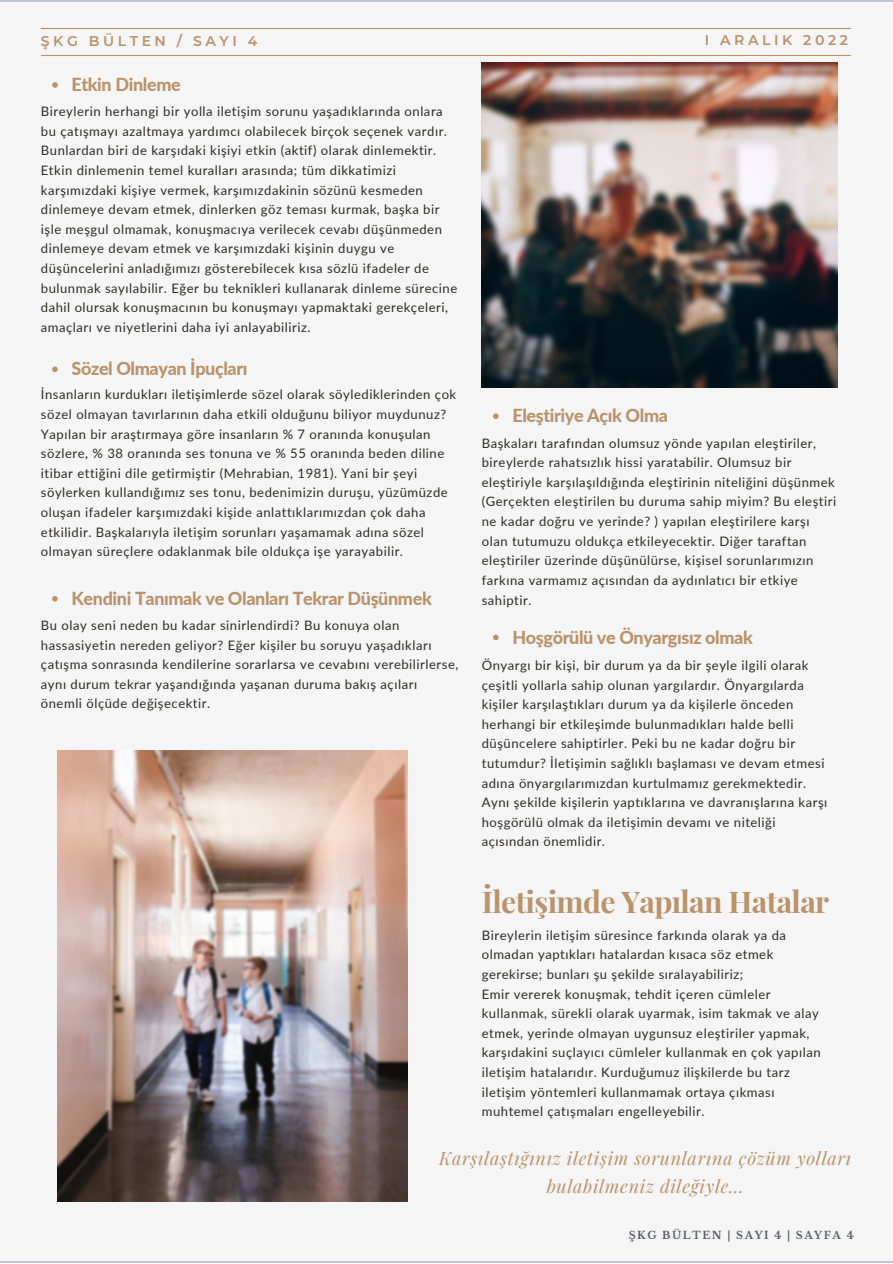
<style>
.page{position:relative;width:893px;height:1264px;background:#fff}
.page>*{position:absolute;margin:0;border:0;box-sizing:border-box;transform-origin:0 0}
.t1{font:700 30px "Playfair Display";letter-spacing:-.02em;color:#bb9269}
.t2{font:800 18px "Lato";letter-spacing:-.02em;color:#bb9269}
.t3{font:italic 18px/28px "Playfair Display";letter-spacing:.04em;color:#bb9269;text-align:center}
.t4{font:600 14.1px "Montserrat";letter-spacing:.25em;color:#bb9269}
.t5{font:13.05px/19.6px "Lato";letter-spacing:.04em;color:#2d2d23}
.t6{font:700 10.5px "Libre Baskerville";letter-spacing:.14em;color:#595f61}
</style>
<div class="page">
<div style="left:0;top:0;width:892px;height:1262px;background:#f5f5f5"></div>
<hr style="left:0;top:1261px;width:892px;height:1px;background:#8694a5">
<hr style="left:0;top:0;width:892px;height:1px;background:#8694a5">
<img style="left:57px;top:750px;width:350px;height:451px">
<img style="left:481px;top:62px;width:356px;height:325px">
<hr style="left:41px;top:55px;width:809px;height:1px;background:#bb9269">
<hr style="left:41px;top:28px;width:809px;height:1px;background:#bb9269">
<svg style="left:52px;top:82px;width:6px;height:6px"></svg>
<svg style="left:52px;top:366px;width:6px;height:6px"></svg>
<svg style="left:52px;top:596px;width:6px;height:5px"></svg>
<svg style="left:493px;top:413px;width:5px;height:6px"></svg>
<svg style="left:493px;top:634px;width:5px;height:6px"></svg>
<p class="t4" style="left:41px;top:32px;width:218px">ŞKG BÜLTEN / SAYI 4</p>
<p class="t4" style="left:704px;top:31px;width:145px">I ARALIK 2022</p>
<h2 class="t2" style="left:71px;top:73px;width:111px">Etkin Dinleme</h2>
<p class="t5" style="left:41px;top:101px;width:418px">Bireylerin herhangi bir yolla iletişim sorunu yaşadıklarında onlara bu çatışmayı azaltmaya yardımcı olabilecek birçok seçenek vardır.<br>Bunlardan biri de karşıdaki kişiyi etkin (aktif) olarak dinlemektir.<br>Etkin dinlemenin temel kuralları arasında; tüm dikkatimizi karşımızdaki kişiye vermek, karşımızdakinin sözünü kesmeden dinlemeye devam etmek, dinlerken göz teması kurmak, başka bir işle meşgul olmamak, konuşmacıya verilecek cevabı düşünmeden dinlemeye devam etmek ve karşımızdaki kişinin duygu ve düşüncelerini anladığımızı gösterebilecek kısa sözlü ifadeler de bulunmak sayılabilir. Eğer bu teknikleri kullanarak dinleme sürecine dahil olursak konuşmacının bu konuşmayı yapmaktaki gerekçeleri, amaçları ve niyetlerini daha iyi anlayabiliriz.</p>
<h2 class="t2" style="left:71px;top:358px;width:178px">Sözel Olmayan İpuçları</h2>
<p class="t5" style="left:41px;top:384px;width:417px">İnsanların kurdukları iletişimlerde sözel olarak söylediklerinden çok sözel olmayan tavırlarının daha etkili olduğunu biliyor muydunuz?<br>Yapılan bir araştırmaya göre insanların % 7 oranında konuşulan sözlere, % 38 oranında ses tonuna ve % 55 oranında beden diline itibar ettiğini dile getirmiştir (Mehrabian, 1981). Yani bir şeyi söylerken kullandığımız ses tonu, bedenimizin duruşu, yüzümüzde oluşan ifadeler karşımızdaki kişide anlattıklarımızdan çok daha etkilidir. Başkalarıyla iletişim sorunları yaşamamak adına sözel olmayan süreçlere odaklanmak bile oldukça işe yarayabilir.</p>
<h2 class="t2" style="left:71px;top:587px;width:362px">Kendini Tanımak ve Olanları Tekrar Düşünmek</h2>
<p class="t5" style="left:41px;top:615px;width:419px">Bu olay seni neden bu kadar sinirlendirdi? Bu konuya olan hassasiyetin nereden geliyor? Eğer kişiler bu soruyu yaşadıkları çatışma sonrasında kendilerine sorarlarsa ve cevabını verebilirlerse, aynı durum tekrar yaşandığında yaşanan duruma bakış açıları önemli ölçüde değişecektir.</p>
<h2 class="t2" style="left:512px;top:404px;width:157px">Eleştiriye Açık Olma</h2>
<p class="t5" style="left:481px;top:433px;width:356px">Başkaları tarafından olumsuz yönde yapılan eleştiriler, bireylerde rahatsızlık hissi yaratabilir. Olumsuz bir eleştiriyle karşılaşıldığında eleştirinin niteliğini düşünmek (Gerçekten eleştirilen bu duruma sahip miyim? Bu eleştiri ne kadar doğru ve yerinde? ) yapılan eleştirilere karşı olan tutumuzu oldukça etkileyecektir. Diğer taraftan eleştiriler üzerinde düşünülürse, kişisel sorunlarımızın farkına varmamız açısından da aydınlatıcı bir etkiye sahiptir.</p>
<h2 class="t2" style="left:512px;top:626px;width:242px">Hoşgörülü ve Önyargısız olmak</h2>
<p class="t5" style="left:481px;top:655px;width:347px">Önyargı bir kişi, bir durum ya da bir şeyle ilgili olarak çeşitli yollarla sahip olunan yargılardır. Önyargılarda kişiler karşılaştıkları durum ya da kişilerle önceden herhangi bir etkileşimde bulunmadıkları halde belli düşüncelere sahiptirler. Peki bu ne kadar doğru bir tutumdur? İletişimin sağlıklı başlaması ve devam etmesi adına önyargılarımızdan kurtulmamız gerekmektedir.<br>Aynı şekilde kişilerin yaptıklarına ve davranışlarına karşı hoşgörülü olmak da iletişimin devamı ve niteliği açısından önemlidir.</p>
<h1 class="t1" style="left:481px;top:880px;width:349px">İletişimde Yapılan Hatalar</h1>
<p class="t5" style="left:481px;top:924px;width:340px">Bireylerin iletişim süresince farkında olarak ya da olmadan yaptıkları hatalardan kısaca söz etmek gerekirse; bunları şu şekilde sıralayabiliriz;<br>Emir vererek konuşmak, tehdit içeren cümleler kullanmak, sürekli olarak uyarmak, isim takmak ve alay etmek, yerinde olmayan uygunsuz eleştiriler yapmak, karşıdakini suçlayıcı cümleler kullanmak en çok yapılan iletişim hatalarıdır. Kurduğumuz ilişkilerde bu tarz iletişim yöntemleri kullanmamak ortaya çıkması muhtemel çatışmaları engelleyebilir.</p>
<h2 class="t3" style="left:439px;top:1142px;width:413px">Karşılaştığınız iletişim sorunlarına çözüm yolları bulabilmeniz dileğiyle…</h2>
<p class="t6" style="left:628px;top:1228px;width:226px">ŞKG BÜLTEN | SAYI 4 | SAYFA 4</p>
</div>
